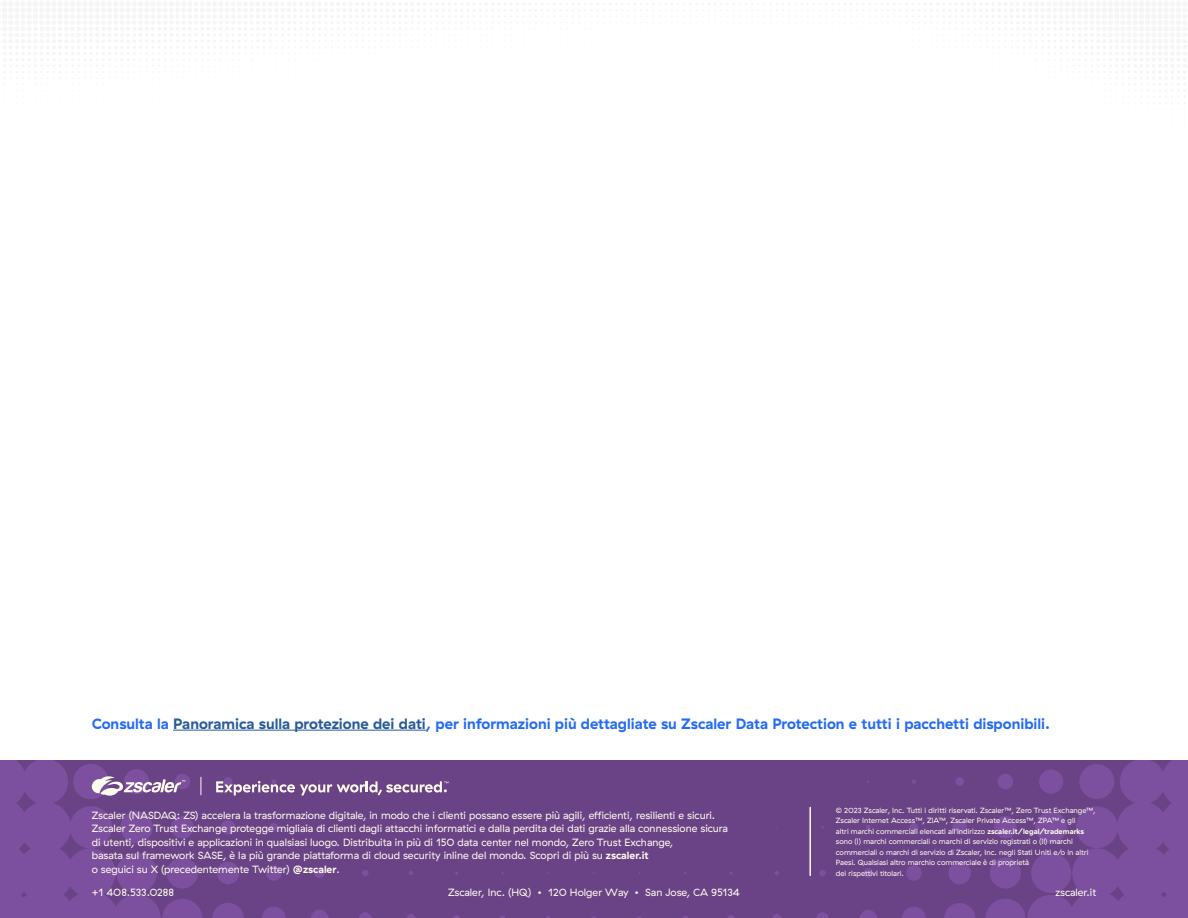
<style>
.page{position:relative;width:1188px;height:918px;background:#fff}
.page>*{position:absolute;margin:0;border:0;box-sizing:border-box;transform-origin:0 0}
.t1{font:700 15px "GT Haptik ZS";color:#236bf5}
.t2{font:10.5px/13.5px "GT Haptik ZS";color:#fffaee}
.t3{font:7.5px/10.5px "GT Haptik ZS";color:#fffaee}
.s1{color:#275b9b}
.s2{font-weight:700}
</style>
<div class="page">
<hr style="left:173px;top:730px;width:253px;height:1px;background:#275b9b">
<svg style="left:0;top:760px;width:1188px;height:158px;background:#6e468c"></svg>
<hr style="left:809px;top:808px;width:2px;height:67px;background:#fffaee">
<svg style="left:92px;top:775px;width:93px;height:22px;background:#9f81ae"></svg>
<svg style="left:201px;top:777px;width:1px;height:18px"></svg>
<svg style="left:216px;top:781px;width:232px;height:14px;background:#987ba6"></svg>
<h1 class="t1" style="left:92px;top:714px;width:960px">Consulta la <span class="s1">Panoramica sulla protezione dei dati</span>, per informazioni più dettagliate su Zscaler Data Protection e tutti i pacchetti disponibili.</h1>
<p class="t2" style="left:92px;top:808px;width:638px">Zscaler (NASDAQ: ZS) accelera la trasformazione digitale, in modo che i clienti possano essere più agili, efficienti, resilienti e sicuri.<br>Zscaler Zero Trust Exchange protegge migliaia di clienti dagli attacchi informatici e dalla perdita dei dati grazie alla connessione sicura di utenti, dispositivi e applicazioni in qualsiasi luogo. Distribuita in più di 150 data center nel mondo, Zero Trust Exchange,<br>basata sul framework SASE, è la più grande piattaforma di cloud security inline del mondo. Scopri di più su <span class="s2">zscaler.it<br></span>o seguici su X (precedentemente Twitter) <span class="s2">@zscaler</span>.</p>
<p class="t3" style="left:836px;top:805px;width:261px">© 2023 Zscaler, Inc. Tutti i diritti riservati. Zscaler™, Zero Trust Exchange™, Zscaler Internet Access™, ZIA™, Zscaler Private Access™, ZPA™ e gli<br>altri marchi commerciali elencati all'indirizzo <span class="s2">zscaler.it/legal/trademarks </span>sono (I) marchi commerciali o marchi di servizio registrati o (II) marchi commerciali o marchi di servizio di Zscaler, Inc. negli Stati Uniti e/o in altri Paesi. Qualsiasi altro marchio commerciale è di proprietà<br>dei rispettivi titolari.</p>
<p class="t2" style="left:92px;top:885px;width:84px">+1 408.533.0288</p>
<p class="t2" style="left:448px;top:885px;width:293px">Zscaler, Inc. (HQ) • 120 Holger Way • San Jose, CA 95134</p>
<p class="t2" style="left:1055px;top:885px;width:42px">zscaler.it</p>
</div>
